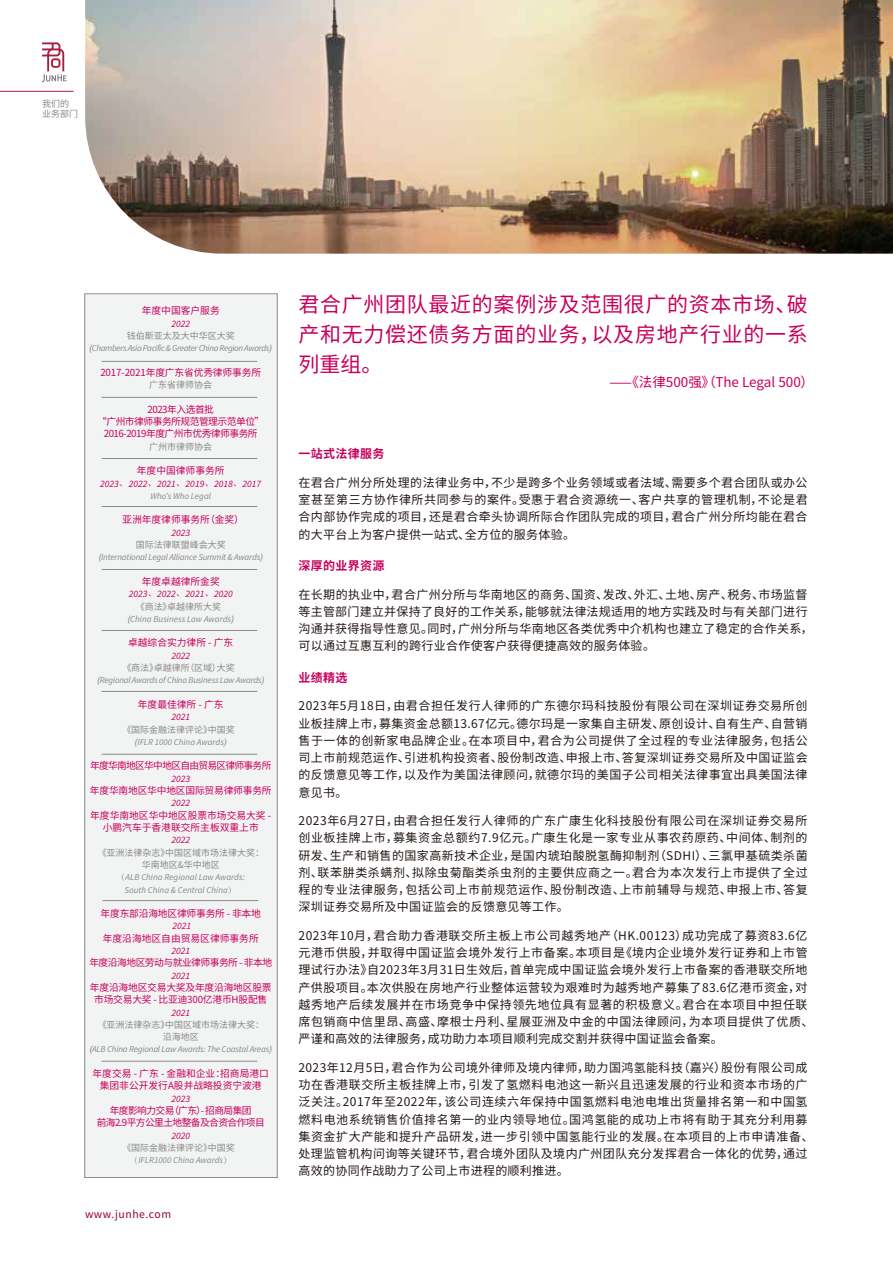
<style>
.page{position:relative;width:893px;height:1263px;background:#fff}
.page>*{position:absolute;margin:0;border:0;box-sizing:border-box;transform-origin:0 0}
.t1{font:21px/30px "Source Han Sans CN";letter-spacing:.035em;color:#c7005c;text-align:justify}
.t2{font:13.5px "Source Han Sans CN";color:#c7005c}
.t3{font:12px/17.2px "Source Han Sans CN";letter-spacing:.035em;color:#221815;text-align:justify}
.t4{font:700 12px "Source Han Sans CN";letter-spacing:.025em;color:#c7005c}
.t5{font:10.5px "Source Han Sans CN";letter-spacing:.05em;color:#930038}
.t6{font:9.75px/12.3px "Source Han Sans CN";color:#c7005c;text-align:center}
.t7{font:italic 9.75px "Source Sans Pro";color:#c7005c}
.t8{font:9.75px/12.3px "Source Han Sans CN";letter-spacing:-.02em;color:#c7005c;text-align:center}
.t9{font:9.75px/12.3px "Source Han Sans CN";letter-spacing:-.05em;color:#c7005c;text-align:center}
.t10{font:9.75px/12.3px "Source Han Sans CN";letter-spacing:-.06em;color:#c7005c;text-align:center}
.t11{font:9.75px "Source Han Sans CN";letter-spacing:-.075em;color:#c7005c}
.t12{font:9px/12.3px "Source Han Sans CN";color:#898989;text-align:center}
.t13{font:italic 9px/12.3px "Source Sans Pro";color:#898989;text-align:center}
.t14{font:italic 9px "Source Sans Pro";letter-spacing:-.02em;color:#898989}
.t15{font:italic 9px "Source Sans Pro";letter-spacing:-.04em;color:#898989}
.s1{font-family:"Arial"}
.s2{font-family:"Adobe Song Std";font-weight:300;font-style:normal}
</style>
<div class="page">
<img style="left:85px;top:0;width:808px;height:254px">
<svg style="left:42px;top:42px;width:25px;height:40px"></svg>
<hr style="left:0;top:91px;width:74px;height:1px;background:#a71e41">
<div style="left:85px;top:295px;width:192px;height:882px;background:#f2f3f3"></div>
<hr style="left:102px;top:361px;width:155px;height:1px;background:#898989">
<hr style="left:102px;top:397px;width:155px;height:1px;background:#898989">
<hr style="left:102px;top:458px;width:155px;height:1px;background:#898989">
<hr style="left:102px;top:506px;width:155px;height:1px;background:#898989">
<hr style="left:102px;top:569px;width:155px;height:1px;background:#898989">
<hr style="left:102px;top:1061px;width:155px;height:1px;background:#898989">
<hr style="left:102px;top:691px;width:155px;height:1px;background:#898989">
<hr style="left:103px;top:900px;width:155px;height:1px;background:#898989">
<hr style="left:102px;top:754px;width:155px;height:1px;background:#898989">
<hr style="left:102px;top:630px;width:155px;height:1px;background:#898989">
<p class="t12" style="left:42px;top:98px;width:37px;line-height:10.8px;text-align:left">我们的业务部门</p>
<p class="t6" style="left:142px;top:305px;width:79px">年度中国客户服务</p>
<p class="t7" style="left:171px;top:317px;width:20px">2022</p>
<p class="t12" style="left:127px;top:330px;width:109px">钱伯斯亚太及大中华区大奖</p>
<p class="t15" style="left:89px;top:343px;width:184px"><span class="s1">(</span>Chambers Asia Pacific &amp; Greater China Region Awards<span class="s1">)</span></p>
<p class="t8" style="left:100px;top:366px;width:162px">2017-2021年度广东省优秀律师事务所</p>
<p class="t12" style="left:149px;top:379px;width:64px">广东省律师协会</p>
<p class="t9" style="left:97px;top:403px;width:168px">2023年入选首批<br>“广州市律师事务所规范管理示范单位”<br>2016-2019年度广州市优秀律师事务所</p>
<p class="t12" style="left:149px;top:440px;width:64px">广州市律师协会</p>
<p class="t6" style="left:137px;top:465px;width:89px">年度中国律师事务所</p>
<p class="t7" style="left:100px;top:477px;width:163px">2023<span class="s2">、</span>2022<span class="s2">、</span>2021<span class="s2">、</span>2019<span class="s2">、</span>2018<span class="s2">、</span>2017</p>
<p class="t13" style="left:150px;top:490px;width:62px">Who’s Who Legal</p>
<p class="t6" style="left:122px;top:514px;width:123px">亚洲年度律师事务所（金奖）</p>
<p class="t7" style="left:171px;top:526px;width:20px">2023</p>
<p class="t12" style="left:136px;top:539px;width:91px">国际法律联盟峰会大奖</p>
<p class="t14" style="left:98px;top:552px;width:166px"><span class="s1">(</span>International Legal Alliance Summit &amp; Awards<span class="s1">)</span></p>
<p class="t6" style="left:142px;top:575px;width:79px">年度卓越律所金奖</p>
<p class="t7" style="left:129px;top:588px;width:106px">2023<span class="s2">、</span>2022<span class="s2">、</span>2021<span class="s2">、</span>2020</p>
<p class="t12" style="left:136px;top:600px;width:87px">《商法》卓越律所大奖</p>
<p class="t13" style="left:127px;top:613px;width:108px"><span class="s1">(</span>China Business Law Awards<span class="s1">)</span></p>
<p class="t6" style="left:128px;top:637px;width:107px">卓越综合实力律所 - 广东</p>
<p class="t7" style="left:171px;top:649px;width:20px">2022</p>
<p class="t12" style="left:122px;top:662px;width:114px">《商法》卓越律所（区域）大奖</p>
<p class="t14" style="left:97px;top:675px;width:169px"><span class="s1">(</span>Regional Awards of China Business Law Awards<span class="s1">)</span></p>
<p class="t6" style="left:138px;top:698px;width:87px">年度最佳律所 - 广东</p>
<p class="t7" style="left:171px;top:711px;width:20px">2021</p>
<p class="t12" style="left:122px;top:723px;width:114px">《国际金融法律评论》中国奖</p>
<p class="t13" style="left:135px;top:736px;width:94px"><span class="s1">(</span>IFLR 1000 China Awards<span class="s1">)</span></p>
<p class="t11" style="left:90px;top:760px;width:183px">年度华南地区华中地区自由贸易区律师事务所</p>
<p class="t7" style="left:171px;top:772px;width:20px">2023</p>
<p class="t8" style="left:90px;top:784px;width:183px">年度华南地区华中地区国际贸易律师事务所</p>
<p class="t7" style="left:171px;top:797px;width:20px">2022</p>
<p class="t6" style="left:90px;top:809px;width:183px">年度华南地区华中地区股票市场交易大奖 -小鹏汽车于香港联交所主板双重上市</p>
<p class="t7" style="left:171px;top:834px;width:20px">2022</p>
<p class="t12" style="left:98px;top:846px;width:168px">《亚洲法律杂志》中国区域市场法律大奖：华南地区&amp;华中地区</p>
<p class="t13" style="left:117px;top:871px;width:130px"><span class="s2">（</span>ALB China Regional Law Awards:<br>South China &amp; Central China<span class="s2">）</span></p>
<p class="t8" style="left:101px;top:907px;width:162px">年度东部沿海地区律师事务所 - 非本地</p>
<p class="t7" style="left:172px;top:920px;width:20px">2021</p>
<p class="t6" style="left:103px;top:932px;width:158px">年度沿海地区自由贸易区律师事务所</p>
<p class="t7" style="left:171px;top:945px;width:20px">2021</p>
<p class="t9" style="left:89px;top:957px;width:184px">年度沿海地区劳动与就业律师事务所 - 非本地</p>
<p class="t7" style="left:171px;top:969px;width:20px">2021</p>
<p class="t8" style="left:90px;top:981px;width:183px">年度沿海地区交易大奖及年度沿海地区股票市场交易大奖 - 比亚迪300亿港币H股配售</p>
<p class="t7" style="left:171px;top:1006px;width:20px">2021</p>
<p class="t12" style="left:98px;top:1018px;width:168px">《亚洲法律杂志》中国区域市场法律大奖：沿海地区</p>
<p class="t14" style="left:89px;top:1044px;width:184px"><span class="s1">(</span>ALB China Regional Law Awards: The Coastal Areas<span class="s1">)</span></p>
<p class="t6" style="left:93px;top:1067px;width:178px">年度交易 - 广东 - 金融和企业：招商局港口集团非公开发行A股并战略投资宁波港</p>
<p class="t7" style="left:171px;top:1092px;width:20px">2023</p>
<p class="t10" style="left:97px;top:1104px;width:170px">年度影响力交易（广东）- 招商局集团<br>前海2.9平方公里土地整备及合资合作项目</p>
<p class="t7" style="left:171px;top:1129px;width:20px">2020</p>
<p class="t12" style="left:122px;top:1141px;width:114px">《国际金融法律评论》中国奖</p>
<p class="t13" style="left:129px;top:1154px;width:104px"><span class="s2">（</span>IFLR1000 China Awards<span class="s2">）</span></p>
<p class="t5" style="left:85px;top:1208px;width:88px">www.junhe.com</p>
<h1 class="t1" style="left:298px;top:290px;width:511px">君合广州团队最近的案例涉及范围很广的资本市场、破产和无力偿还债务方面的业务，以及房地产行业的一系列重组。</h1>
<p class="t2" style="left:609px;top:375px;width:206px">⸺《法律500强》（The Legal 500）</p>
<p class="t4" style="left:298px;top:447px;width:87px">一站式法律服务</p>
<p class="t3" style="left:298px;top:474px;width:511px">在君合广州分所处理的法律业务中，不少是跨多个业务领域或者法域、需要多个君合团队或办公室甚至第三方协作律所共同参与的案件。受惠于君合资源统一、客户共享的管理机制，不论是君合内部协作完成的项目，还是君合牵头协调所际合作团队完成的项目，君合广州分所均能在君合的大平台上为客户提供一站式、全方位的服务体验。</p>
<p class="t4" style="left:298px;top:559px;width:87px">深厚的业界资源</p>
<p class="t3" style="left:298px;top:586px;width:516px;text-align:left">在长期的执业中，君合广州分所与华南地区的商务、国资、发改、外汇、土地、房产、税务、市场监督等主管部门建立并保持了良好的工作关系，能够就法律法规适用的地方实践及时与有关部门进行沟通并获得指导性意见。同时，广州分所与华南地区各类优秀中介机构也建立了稳定的合作关系，可以通过互惠互利的跨行业合作使客户获得便捷高效的服务体验。</p>
<p class="t4" style="left:298px;top:671px;width:50px">业绩精选</p>
<p class="t3" style="left:298px;top:697px;width:511px">2023年5月18日，由君合担任发行人律师的广东德尔玛科技股份有限公司在深圳证券交易所创业板挂牌上市，募集资金总额13.67亿元。德尔玛是一家集自主研发、原创设计、自有生产、自营销售于一体的创新家电品牌企业。在本项目中，君合为公司提供了全过程的专业法律服务，包括公司上市前规范运作、引进机构投资者、股份制改造、申报上市、答复深圳证券交易所及中国证监会的反馈意见等工作，以及作为美国法律顾问，就德尔玛的美国子公司相关法律事宜出具美国法律意见书。</p>
<p class="t3" style="left:298px;top:812px;width:511px">2023年6月27日，由君合担任发行人律师的广东广康生化科技股份有限公司在深圳证券交易所创业板挂牌上市，募集资金总额约7.9亿元。广康生化是一家专业从事农药原药、中间体、制剂的研发、生产和销售的国家高新技术企业，是国内琥珀酸脱氢酶抑制剂（SDHI）、三氯甲基硫类杀菌剂、联苯肼类杀螨剂、拟除虫菊酯类杀虫剂的主要供应商之一。君合为本次发行上市提供了全过程的专业法律服务，包括公司上市前规范运作、股份制改造、上市前辅导与规范、申报上市、答复深圳证券交易所及中国证监会的反馈意见等工作。</p>
<p class="t3" style="left:298px;top:927px;width:517px;text-align:left">2023年10月，君合助力香港联交所主板上市公司越秀地产（HK.00123）成功完成了募资83.6亿元港币供股，并取得中国证监会境外发行上市备案。本项目是《境内企业境外发行证券和上市管理试行办法》自2023年3月31日生效后，首单完成中国证监会境外发行上市备案的香港联交所地产供股项目。本次供股在房地产行业整体运营较为艰难时为越秀地产募集了83.6亿港币资金，对越秀地产后续发展并在市场竞争中保持领先地位具有显著的积极意义。君合在本项目中担任联席包销商中信里昂、高盛、摩根士丹利、星展亚洲及中金的中国法律顾问，为本项目提供了优质、严谨和高效的法律服务，成功助力本项目顺利完成交割并获得中国证监会备案。</p>
<p class="t3" style="left:298px;top:1059px;width:517px;text-align:left">2023年12月5日，君合作为公司境外律师及境内律师，助力国鸿氢能科技（嘉兴）股份有限公司成功在香港联交所主板挂牌上市，引发了氢燃料电池这一新兴且迅速发展的行业和资本市场的广泛关注。2017年至2022年，该公司连续六年保持中国氢燃料电池电堆出货量排名第一和中国氢燃料电池系统销售价值排名第一的业内领导地位。国鸿氢能的成功上市将有助于其充分利用募集资金扩大产能和提升产品研发，进一步引领中国氢能行业的发展。在本项目的上市申请准备、处理监管机构问询等关键环节，君合境外团队及境内广州团队充分发挥君合一体化的优势，通过高效的协同作战助力了公司上市进程的顺利推进。</p>
</div>
